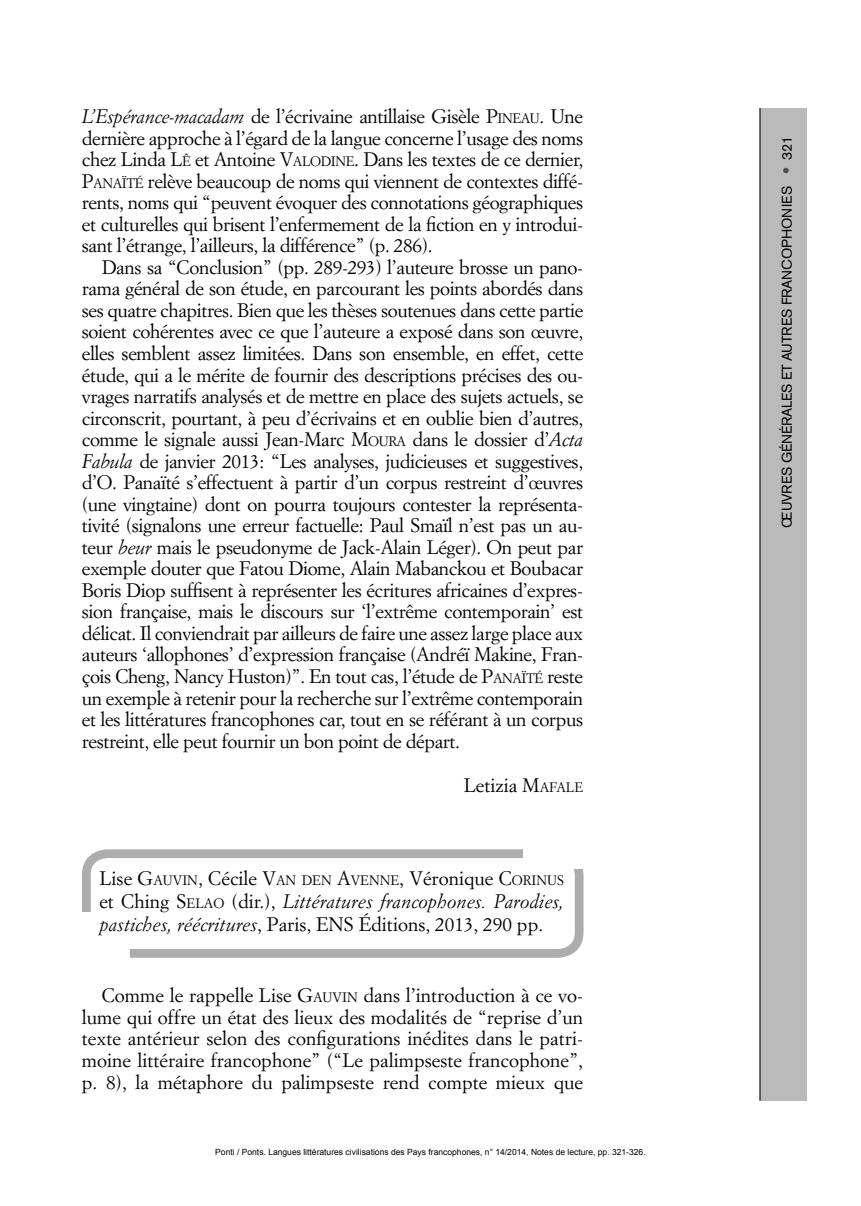
<style>
.page{position:relative;width:861px;height:1206px;background:#fff}
.page>*{position:absolute;margin:0;border:0;box-sizing:border-box;transform-origin:0 0}
.t1{font:19.25px/21.5px "Simoncini Garamond";color:#000;text-align:justify}
.t2{font:14px "Akzidenz Grotesk BE";letter-spacing:-.02em;color:#000}
.t3{font:8.58px "Arial";color:#000}
.s1{font-style:italic}
.s2{font-size:13.47px}
.s3{font-size:21px;color:#4e4e4e}
</style>
<div class="page">
<div style="left:761px;top:108px;width:45px;height:992px;background:#bababa"></div>
<hr style="left:759px;top:108px;width:2px;height:992px;background:#4e4e4e">
<div style="left:82px;top:849px;width:501px;height:108px;border:9px solid #adadad;border-radius:21px"></div>
<div style="left:523px;top:834px;width:70px;height:34px;background:#fff"></div>
<div style="left:60px;top:912px;width:70px;height:52px;background:#fff"></div>
<p class="t1" style="left:82px;top:107px;width:503px"><span class="s1">L’Espérance-macadam</span> de l’écrivaine antillaise Gisèle P<span class="s2">INEAU</span>. Une dernière approche à l’égard de la langue concerne l’usage des noms chez Linda L<span class="s2">Ê</span> et Antoine V<span class="s2">ALODINE</span>. Dans les textes de ce dernier, P<span class="s2">ANAÏTÉ</span> relève beaucoup de noms qui viennent de contextes diffé&shy;rents, noms qui “peuvent évoquer des connotations géographiques et culturelles qui brisent l’enfermement de la fiction en y introdui&shy;sant l’étrange, l’ailleurs, la différence” (p. 286).</p>
<p class="t1" style="left:82px;top:258px;width:503px;text-indent:20px">Dans sa “Conclusion” (pp. 289-293) l’auteure brosse un pano&shy;rama général de son étude, en parcourant les points abordés dans ses quatre chapitres. Bien que les thèses soutenues dans cette partie soient cohérentes avec ce que l’auteure a exposé dans son œuvre, elles semblent assez limitées. Dans son ensemble, en effet, cette étude, qui a le mérite de fournir des descriptions précises des ou&shy;vrages narratifs analysés et de mettre en place des sujets actuels, se circonscrit, pourtant, à peu d’écrivains et en oublie bien d’autres, comme le signale aussi Jean-Marc M<span class="s2">OURA</span> dans le dossier d’<span class="s1">Acta Fabula</span> de janvier 2013: “Les analyses, judicieuses et suggestives, d’O. Panaïté s’effectuent à partir d’un corpus restreint d’œuvres (une vingtaine) dont on pourra toujours contester la représenta&shy;tivité (signalons une erreur factuelle: Paul Smaïl n’est pas un au&shy;teur <span class="s1">beur</span> mais le pseudonyme de Jack-Alain Léger). On peut par exemple douter que Fatou Diome, Alain Mabanckou et Boubacar Boris Diop suffisent à représenter les écritures africaines d’expres&shy;sion française, mais le discours sur ‘l’extrême contemporain’ est délicat. Il conviendrait par ailleurs de faire une assez large place aux auteurs ‘allophones’ d’expression française (Andréï Makine, Fran&shy;çois Cheng, Nancy Huston)”. En tout cas, l’étude de P<span class="s2">ANAÏTÉ</span> reste un exemple à retenir pour la recherche sur l’extrême contemporain et les littératures francophones car, tout en se référant à un corpus restreint, elle peut fournir un bon point de départ.</p>
<p class="t1" style="left:464px;top:775px;width:121px">Letizia M<span class="s2">AFALE</span></p>
<p class="t1" style="left:99px;top:868px;width:466px;line-height:23.1px">Lise G<span class="s2">AUVIN</span>, Cécile V<span class="s2">AN DEN</span> A<span class="s2">VENNE</span>, Véronique C<span class="s2">ORINUS </span>et Ching S<span class="s2">ELAO</span> (dir.), <span class="s1">Littératures francophones. Parodies, pastiches, réécritures</span>, Paris, ENS Éditions, 2013, 290 pp.</p>
<p class="t1" style="left:82px;top:986px;width:503px;text-indent:20px">Comme le rappelle Lise G<span class="s2">AUVIN</span> dans l’introduction à ce vo&shy;lume qui offre un état des lieux des modalités de “reprise d’un texte antérieur selon des configurations inédites dans le patri&shy;moine littéraire francophone” (“Le palimpseste francophone”, p. 8), la métaphore du palimpseste rend compte mieux que</p>
<p class="t3" style="left:215px;top:1145px;width:432px">Ponti / Ponts. Langues littératures civilisations des Pays francophones, n° 14/2014, Notes de lecture, pp. 321-326.</p>
<p class="t2" style="left:781px;top:527px;width:393px;rotate:-90deg">ŒUVRES GÉNÉRALES ET AUTRES FRANCOPHONIES <span class="s3">•</span> 321</p>
</div>
